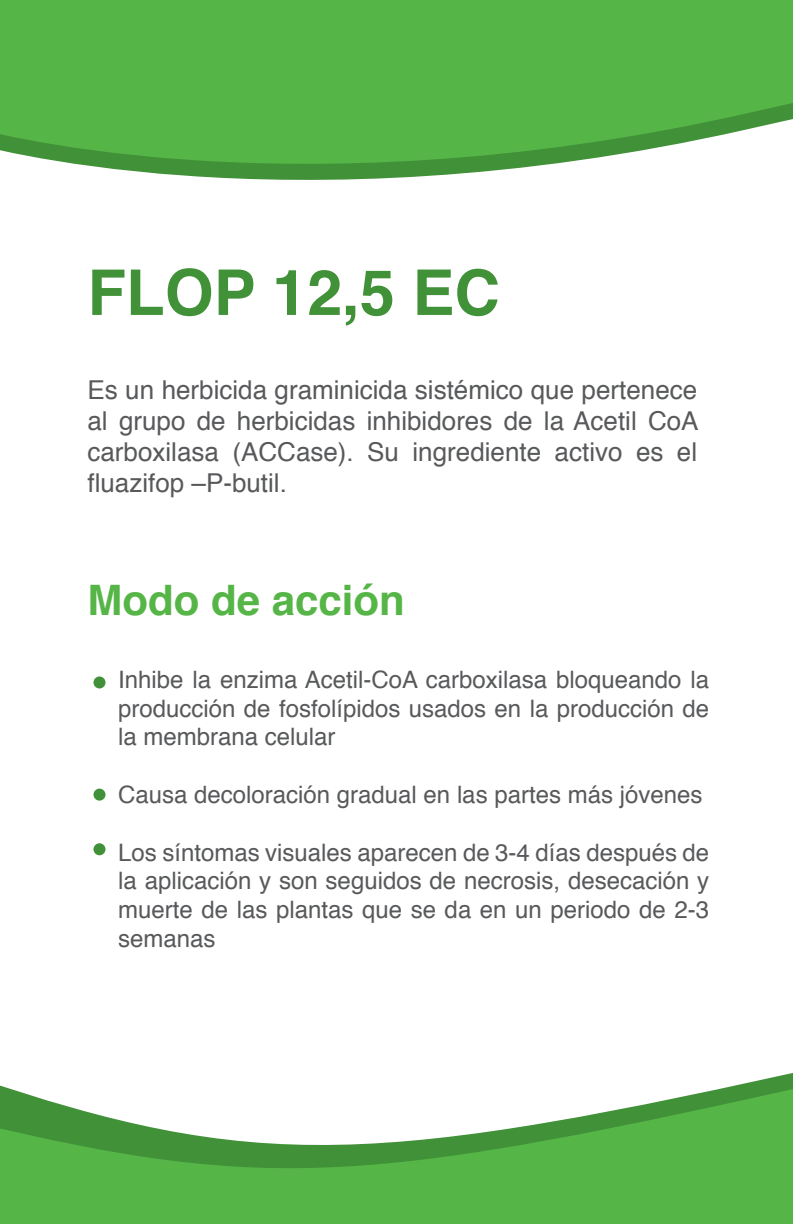
<style>
.page{position:relative;width:793px;height:1224px;background:#fff}
.page>*{position:absolute;margin:0;border:0;box-sizing:border-box;transform-origin:0 0}
.t1{font:700 63px "Helvetica";color:#419138}
.t2{font:700 42px "Helvetica";color:#56b547}
.t3{font:26px/31.2px "Helvetica";color:#58595b;text-align:justify}
.t4{font:24px/28.8px "Helvetica";color:#58595b;text-align:justify}
</style>
<div class="page">
<div style="left:93px;top:676px;width:12px;height:12px;background:#419138;border-radius:50%"></div>
<div style="left:93px;top:789px;width:12px;height:12px;background:#419138;border-radius:50%"></div>
<div style="left:93px;top:843px;width:13px;height:12px;background:#419138;border-radius:50%"></div>
<svg style="left:0;top:0;width:793px;height:180px;background:#63b856"></svg>
<svg style="left:0;top:1073px;width:793px;height:151px;fill:#56b547"></svg>
<h1 class="t1" style="left:87px;top:242px;width:414px">FLOP 12,5 EC</h1>
<p class="t3" style="left:87px;top:375px;width:613px">Es un herbicida graminicida sistémico que pertenece al grupo de herbicidas inhibidores de la Acetil CoA carboxilasa (ACCase). Su ingrediente activo es el fluazifop –P-butil.</p>
<h2 class="t2" style="left:87px;top:566px;width:319px">Modo de acción</h2>
<p class="t4" style="left:118px;top:666px;width:593px">Inhibe la enzima Acetil-CoA carboxilasa bloqueando la producción de fosfolípidos usados en la producción de la membrana celular</p>
<p class="t4" style="left:118px;top:781px;width:586px">Causa decoloración gradual en las partes más jóvenes</p>
<p class="t4" style="left:118px;top:838px;width:593px">Los síntomas visuales aparecen de 3-4 días después de la aplicación y son seguidos de necrosis, desecación y muerte de las plantas que se da en un periodo de 2-3 semanas</p>
</div>
